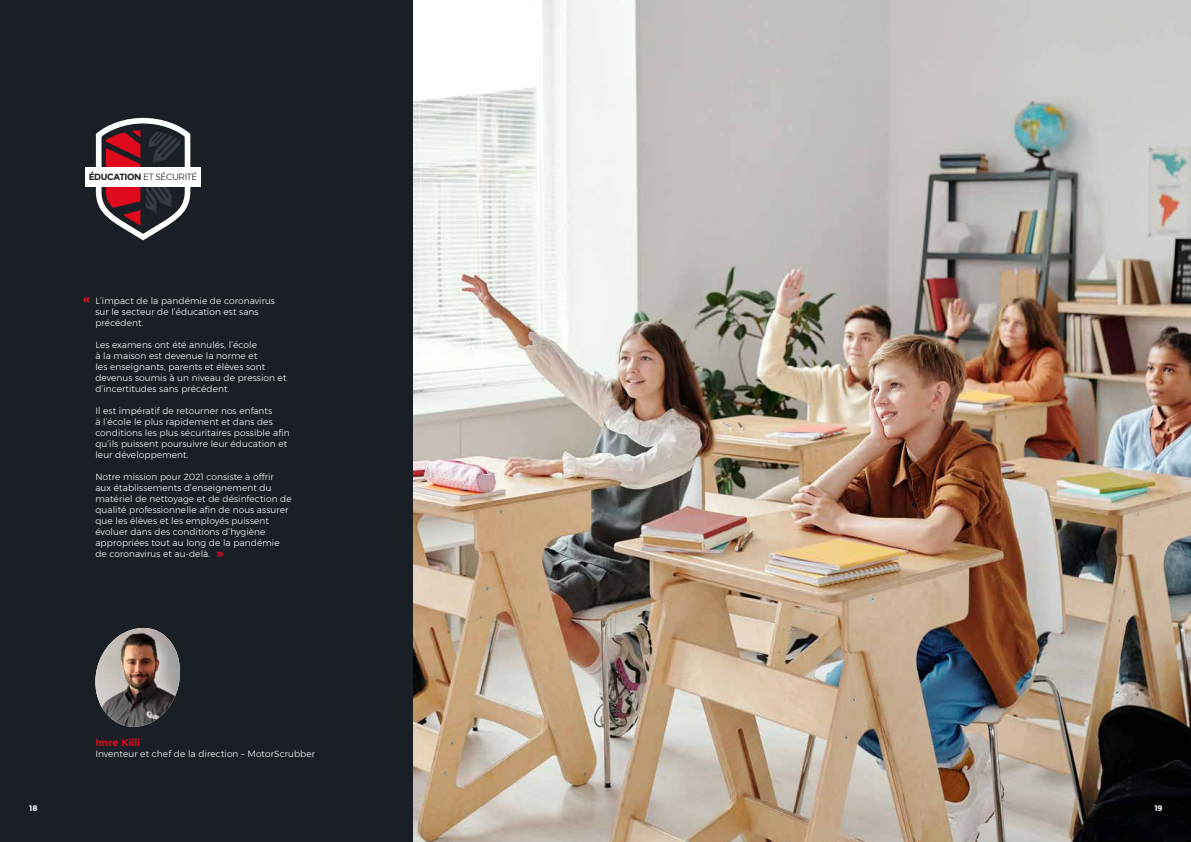
<style>
.page{position:relative;width:1191px;height:842px;background:#1a1f25}
.page>*{position:absolute;margin:0;border:0;box-sizing:border-box;transform-origin:0 0}
.t1{font:700 13px "Montserrat";color:#df0a1c}
.t2{font:700 10px "Montserrat";color:#df0a1c}
.t3{font:300 9px/11px "Montserrat";letter-spacing:.01em;color:#fff}
.t4{font:300 9px "Montserrat";letter-spacing:-.04em;color:#1a1f25}
.t5{font:700 8px "Montserrat";color:#fff}
.s1{font-weight:700}
</style>
<div class="page">
<img style="left:414px;top:0;width:777px;height:842px">
<img style="left:95px;top:628px;width:85px;height:99px">
<svg style="left:93px;top:117px;width:100px;height:124px"></svg>
<div style="left:86px;top:168px;width:115px;height:19px;background:#fff"></div>
<p class="t4" style="left:89px;top:170px;width:110px"><span class="s1">ÉDUCATION</span> ET SÉCURITÉ</p>
<p class="t3" style="left:95px;top:295px;width:181px">L’impact de la pandémie de coronavirus sur le secteur de l’éducation est sans précédent.</p>
<p class="t3" style="left:95px;top:339px;width:193px">Les examens ont été annulés, l’école<br>à la maison est devenue la norme et<br>les enseignants, parents et élèves sont devenus soumis à un niveau de pression et d’incertitudes sans précédent.</p>
<p class="t3" style="left:95px;top:405px;width:196px">Il est impératif de retourner nos enfants<br>à l’école le plus rapidement et dans des conditions les plus sécuritaires possible afin qu’ils puissent poursuivre leur éducation et leur développement.</p>
<p class="t3" style="left:95px;top:471px;width:198px">Notre mission pour 2021 consiste à offrir aux établissements d’enseignement du matériel de nettoyage et de désinfection de qualité professionnelle afin de nous assurer que les élèves et les employés puissent évoluer dans des conditions d’hygiène appropriées tout au long de la pandémie de coronavirus et au-delà.</p>
<h1 class="t1" style="left:83px;top:291px;width:9px">«</h1>
<h1 class="t1" style="left:224px;top:563px;width:9px;rotate:180deg">«</h1>
<p class="t2" style="left:95px;top:736px;width:46px">Imre Killi</p>
<p class="t3" style="left:95px;top:748px;width:221px">Inventeur et chef de la direction – MotorScrubber</p>
<p class="t5" style="left:29px;top:803px;width:10px">18</p>
<p class="t5" style="left:1154px;top:803px;width:10px">19</p>
</div>
